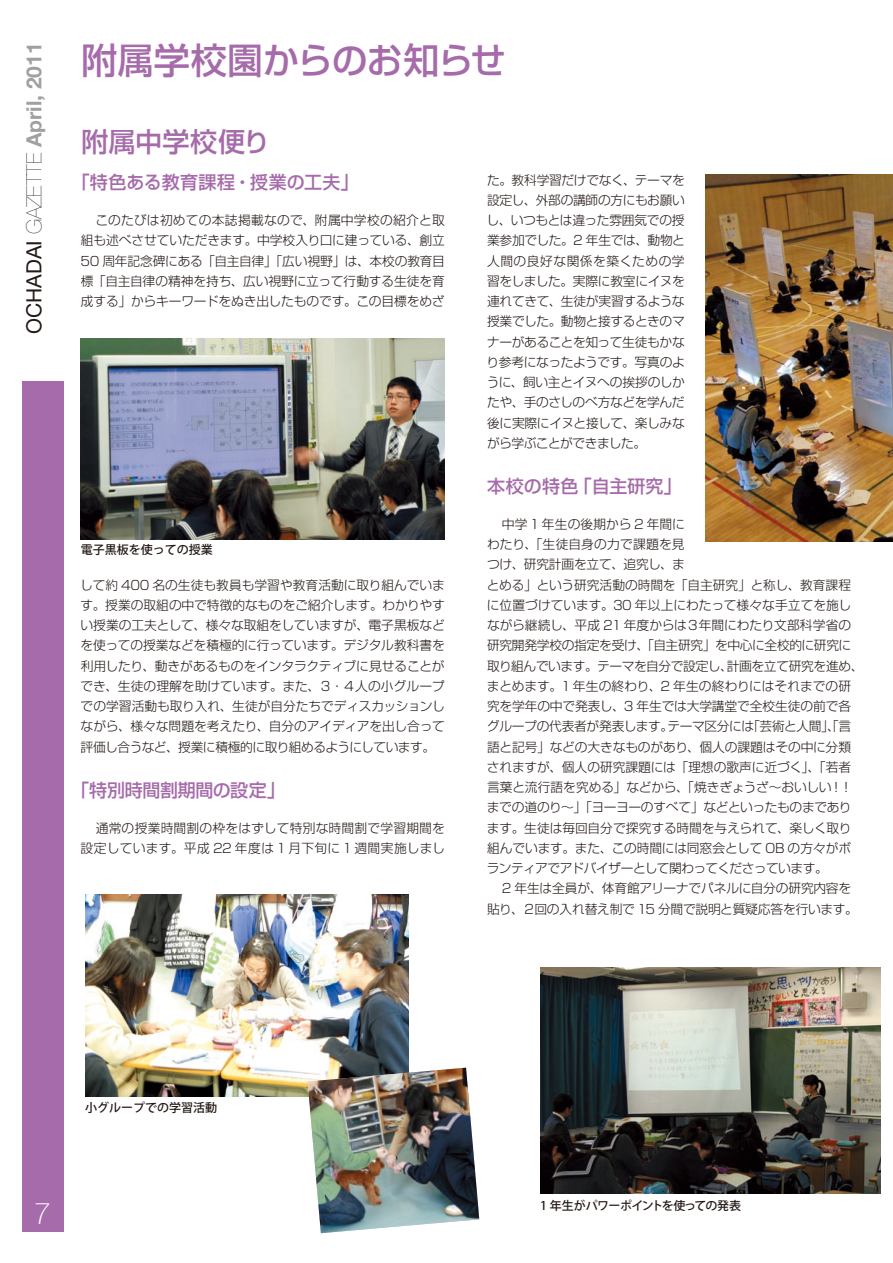
<style>
.page{position:relative;width:893px;height:1263px;background:#fff}
.page>*{position:absolute;margin:0;border:0;box-sizing:border-box;transform-origin:0 0}
.t1{font:500 36px "Shin Go Pro";letter-spacing:-.01em;color:#a66baa}
.t2{font:100 30px "Helvetica Neue";color:#fff}
.t3{font:500 27px "Shin Go Pro";color:#a66baa}
.t4{font:700 21px "Helvetica Neue";color:#a0a0a1}
.t5{font:500 18px "Shin Go Pro";letter-spacing:.02em;color:#a66baa}
.t6{font:500 18px "Shin Go Pro";letter-spacing:-.02em;color:#a66baa}
.t7{font:500 18px "Shin Go Pro";color:#a66baa}
.t8{font:300 12.75px/20.2px "Shin Go Pro";letter-spacing:-.015em;color:#231916;text-align:justify}
.t9{font:300 12.75px/20.2px "Shin Go Pro";letter-spacing:.015em;color:#231916;text-align:right}
.t10{font:500 12px "Koz Go Pro";color:#231916}
.t11{font:500 12px "Koz Go Pro";letter-spacing:-.055em;color:#231916}
.s1{font-weight:400;color:#231916}
.s2{font-weight:200;color:#231916}
</style>
<div class="page">
<div style="left:22px;top:381px;width:41px;height:850px;background:#a66baa"></div>
<img style="left:81px;top:338px;width:363px;height:201px">
<img style="left:85px;top:895px;width:324px;height:201px">
<img style="left:540px;top:967px;width:340px;height:226px">
<img style="left:706px;top:175px;width:187px;height:366px">
<img style="left:308px;top:1068px;width:171px;height:165px">
<h3 class="t4" style="left:21px;top:334px;width:293px;rotate:-90deg"><span class="s1">OCHADAI</span> <span class="s2">GAZETTE</span> April, 2011</h3>
<h1 class="t1" style="left:82px;top:31px;width:426px">附属学校園からのお知らせ</h1>
<h3 class="t3" style="left:82px;top:120px;width:190px">附属中学校便り</h3>
<h3 class="t5" style="left:72px;top:167px;width:289px">「特色ある教育課程・授業の工夫」</h3>
<p class="t8" style="left:81px;top:208px;width:366px;text-indent:15px">このたびは初めての本誌掲載なので、附属中学校の紹介と取組も述べさせていただきます。中学校入り口に建っている、創立50 周年記念碑にある「自主自律」「広い視野」は、本校の教育目標「自主自律の精神を持ち、広い視野に立って行動する生徒を育成する」からキーワードをぬき出したものです。この目標をめざ</p>
<p class="t8" style="left:486px;top:168px;width:200px">た。教科学習だけでなく、テーマを設定し、外部の講師の方にもお願いし、いつもとは違った雰囲気での授業参加でした。2 年生では、動物と人間の良好な関係を築くための学習をしました。実際に教室にイヌを連れてきて、生徒が実習するような授業でした。動物と接するときのマナーがあることを知って生徒もかなり参考になったようです。写真のように、飼い主とイヌへの挨拶のしかたや、手のさしのべ方などを学んだ後に実際にイヌと接して、楽しみながら学ぶことができました。</p>
<h3 class="t7" style="left:487px;top:471px;width:196px">本校の特色「自主研究」</h3>
<p class="t8" style="left:487px;top:512px;width:378px;text-align:left;text-indent:15px">中学 1 年生の後期から 2 年間に<br>わたり、「生徒自身の力で課題を見<br>つけ、研究計画を立て、追究し、ま<br>とめる」という研究活動の時間を「自主研究」と称し、教育課程に位置づけています。30 年以上にわたって様々な手立てを施しながら継続し、平成 21 年度からは３年間にわたり文部科学省の研究開発学校の指定を受け、「自主研究」を中心に全校的に研究に取り組んでいます。テーマを自分で設定し、計画を立て研究を進め、まとめます。1 年生の終わり、2 年生の終わりにはそれまでの研究を学年の中で発表し、3 年生では大学講堂で全校生徒の前で各グループの代表者が発表します。テーマ区分には「芸術と人間」、「言語と記号」などの大きなものがあり、個人の課題はその中に分類されますが、個人の研究課題には「理想の歌声に近づく」、「若者言葉と流行語を究める」などから、「焼きぎょうざ～おいしい！！までの道のり～」「ヨーヨーのすべて」などといったものまであります。生徒は毎回自分で探究する時間を与えられて、楽しく取り組んでいます。また、この時間には同窓会として OB の方々がボランティアでアドバイザーとして関わってくださっています。</p>
<p class="t8" style="left:487px;top:877px;width:372px;text-indent:15px">2 年生は全員が、体育館アリーナでパネルに自分の研究内容を貼り、２回の入れ替え制で 15 分間で説明と質疑応答を行います。</p>
<p class="t10" style="left:81px;top:542px;width:133px">電子黒板を使っての授業</p>
<p class="t8" style="left:80px;top:573px;width:366px">して約 400 名の生徒も教員も学習や教育活動に取り組んでいます。授業の取組の中で特徴的なものをご紹介します。わかりやすい授業の工夫として、様々な取組をしていますが、電子黒板などを使っての授業などを積極的に行っています。デジタル教科書を利用したり、動きがあるものをインタラクティブに見せることができ、生徒の理解を助けています。また、３・４人の小グループでの学習活動も取り入れ、生徒が自分たちでディスカッションしながら、様々な問題を考えたり、自分のアイディアを出し合って評価し合うなど、授業に積極的に取り組めるようにしています。</p>
<h3 class="t6" style="left:71px;top:775px;width:215px">「特別時間割期間の設定」</h3>
<p class="t9" style="left:81px;top:816px;width:366px">通常の授業時間割の枠をはずして特別な時間割で学習期間を設定しています。平成 22 年度は 1 月下旬に 1 週間実施しまし</p>
<h2 class="t2" style="left:34px;top:1196px;width:18px">7</h2>
<p class="t10" style="left:85px;top:1100px;width:133px">小グループでの学習活動</p>
<p class="t11" style="left:540px;top:1198px;width:203px">1 年生がパワーポイントを使っての発表</p>
</div>
